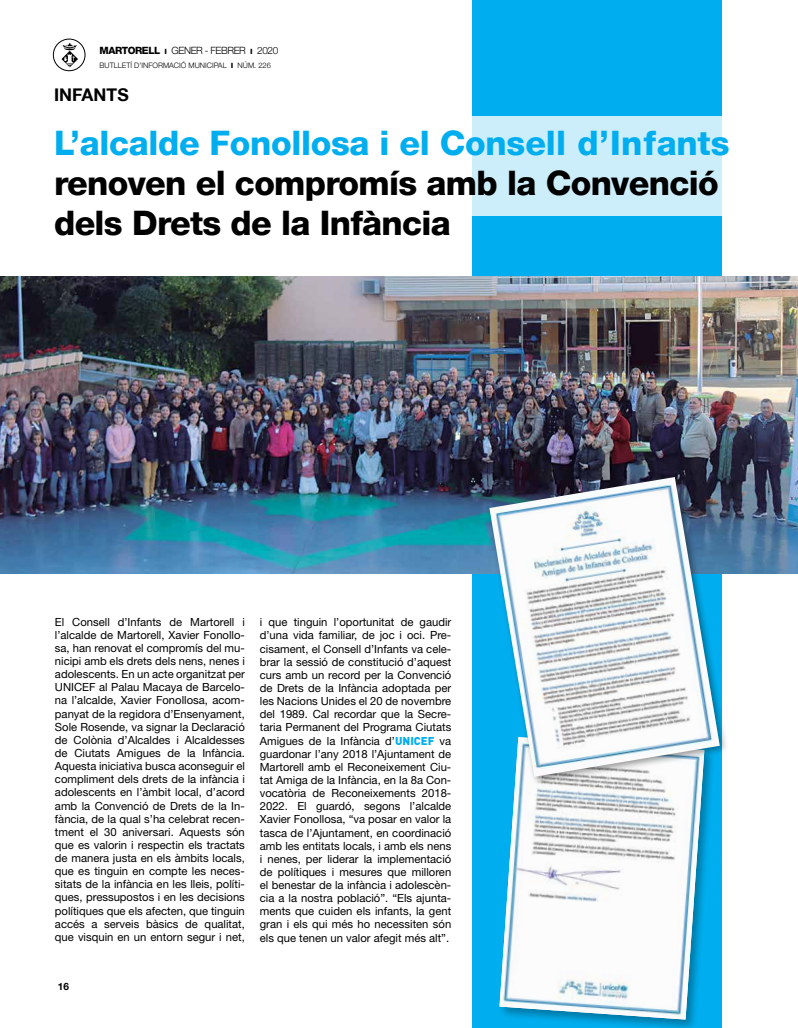
<style>
.page{position:relative;width:798px;height:1028px;background:#fff}
.page>*{position:absolute;margin:0;border:0;box-sizing:border-box;transform-origin:0 0}
.t1{font:800 33.75px/40px "Helvetica 85";letter-spacing:-.02em;color:#000}
.t2{font:800 33.75px "Helvetica 85";letter-spacing:-.01em;color:#00aeef}
.t3{font:700 17.5px "Helvetica 75";color:#000}
.t4{font:11.25px/13.1px "Helvetica Neue";color:#000;text-align:justify}
.t5{font:300 10px "Helvetica Neue";letter-spacing:-.04em;color:#000}
.t6{font:700 10px "Helvetica 75";color:#000}
.t7{font:300 7.5px "Helvetica Neue";color:#000}
.s1{font-family:"Helvetica 85";font-weight:800}
.s2{font-weight:700}
.s3{font-weight:700;font-size:10px}
.s4{font-family:"DIN Pro";font-weight:900;color:#00aeef}
</style>
<div class="page">
<svg style="left:53px;top:39px;width:32px;height:32px"></svg>
<div style="left:53px;top:39px;width:32px;height:32px;border:1px solid #000;border-radius:50%"></div>
<svg style="left:61px;top:43px;width:17px;height:24px"></svg>
<div style="left:472px;top:0;width:249px;height:1028px;background:#00aeef"></div>
<img style="left:0;top:276px;width:797px;height:298px">
<div style="left:497px;top:734px;width:219px;height:294px;background:#000;opacity:.31"></div>
<img style="left:499px;top:785px;width:205px;height:234px">
<div style="left:485px;top:473px;width:243px;height:312px;background:#000;opacity:.4"></div>
<img style="left:489px;top:477px;width:230px;height:299px">
<div style="left:472px;top:116px;width:250px;height:99px;background:#cceefb"></div>
<p class="t5" style="left:99px;top:42px;width:180px"><span class="s1">MARTORELL</span> <span class="s2">ı</span> GENER - FEBRER <span class="s2">ı</span> 2020</p>
<p class="t7" style="left:99px;top:59px;width:173px">BUTLLETÍ D’INFORMACIÓ MUNICIPAL <span class="s3">ı</span> NÚM. 226</p>
<h2 class="t3" style="left:54px;top:84px;width:76px">INFANTS</h2>
<h1 class="t2" style="left:54px;top:123px;width:677px">L’alcalde Fonollosa i el Consell d’Infants</h1>
<h1 class="t1" style="left:54px;top:163px;width:665px">renoven el compromís amb la Convenció dels Drets de la Infància</h1>
<p class="t4" style="left:55px;top:615px;width:191px">El Consell d’Infants de Martorell i l’alcalde de Martorell, Xavier Fonollo&shy;sa, han renovat el compromís del mu&shy;nicipi amb els drets dels nens, nenes i adolescents. En un acte organitzat per UNICEF al Palau Macaya de Barcelo&shy;na l’alcalde, Xavier Fonollosa, acom&shy;panyat de la regidora d’Ensenyament, Sole Rosende, va signar la Declaració de Colònia d’Alcaldes i Alcaldesses de Ciutats Amigues de la Infància.<br>Aquesta iniciativa busca aconseguir el compliment dels drets de la infància i adolescents en l’àmbit local, d’acord amb la Convenció de Drets de la In&shy;fància, de la qual s’ha celebrat recen&shy;tment el 30 aniversari. Aquests són que es valorin i respectin els tractats de manera justa en els àmbits locals, que es tinguin en compte les neces&shy;sitats de la infància en les lleis, políti&shy;ques, pressupostos i en les decisions polítiques que els afecten, que tinguin accés a serveis bàsics de qualitat, que visquin en un entorn segur i net,</p>
<p class="t4" style="left:260px;top:615px;width:193px">i que tinguin l’oportunitat de gaudir d’una vida familiar, de joc i oci. Pre&shy;cisament, el Consell d’Infants va cele&shy;brar la sessió de constitució d’aquest curs amb un record per la Convenció de Drets de la Infància adoptada per les Nacions Unides el 20 de novembre del 1989. Cal recordar que la Secre&shy;taria Permanent del Programa Ciutats Amigues de la Infància d’<span class="s4">UNICEF</span> va guardonar l’any 2018 l’Ajuntament de Martorell amb el Reconeixement Ciu&shy;tat Amiga de la Infància, en la 8a Con&shy;vocatòria de Reconeixements 2018- 2022. El guardó, segons l’alcalde Xavier Fonollosa, “va posar en valor la tasca de l’Ajuntament, en coordinació amb les entitats locals, i amb els nens i nenes, per liderar la implementació de polítiques i mesures que milloren el benestar de la infància i adolescèn&shy;cia a la nostra població”. “Els ajunta&shy;ments que cuiden els infants, la gent gran i els qui més ho necessiten són els que tenen un valor afegit més alt”.</p>
<p class="t6" style="left:58px;top:980px;width:13px">16</p>
</div>
